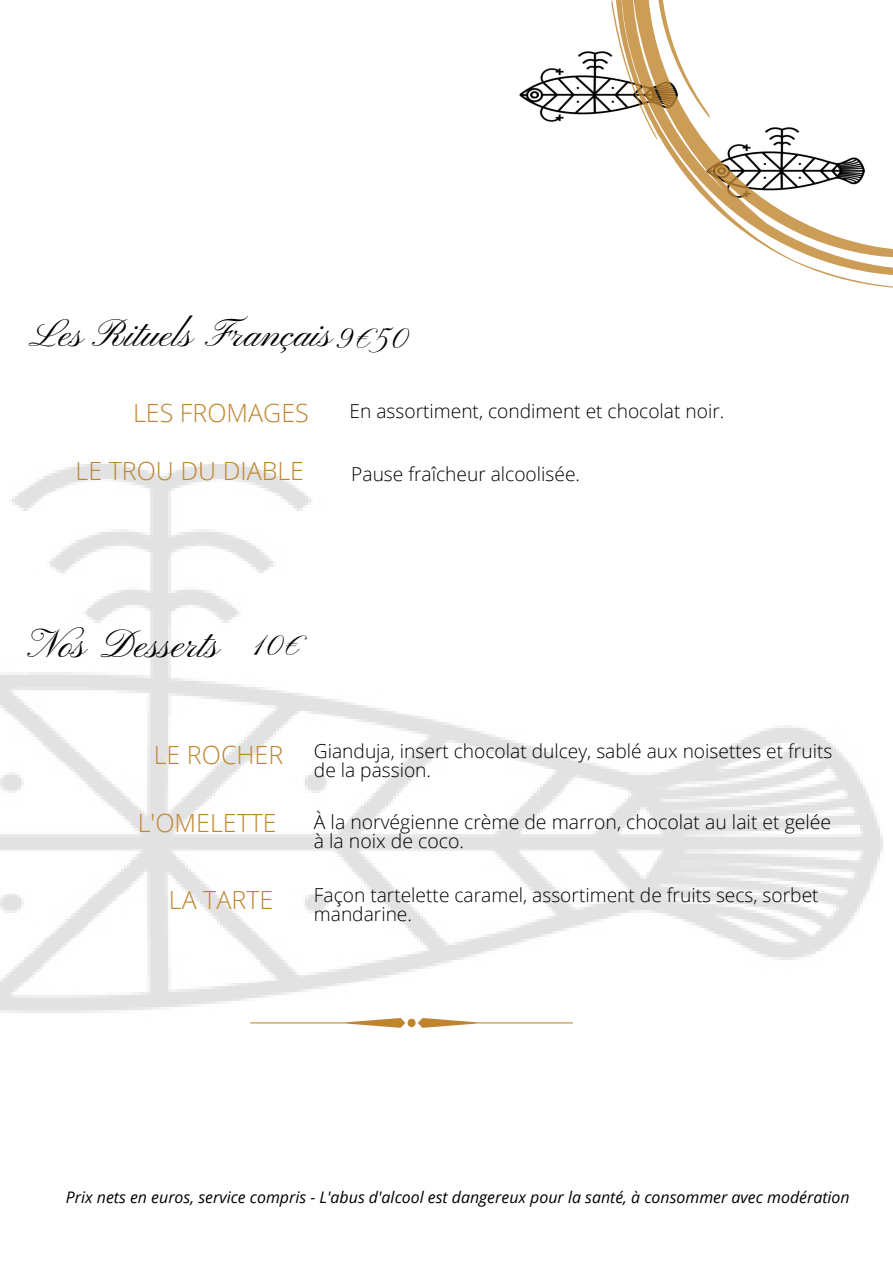
<style>
.page{position:relative;width:893px;height:1264px;background:#fff}
.page>*{position:absolute;margin:0;border:0;box-sizing:border-box;transform-origin:0 0}
.t1{font:40.8px "Pinyon Script";color:#000}
.t2{font:39.3px "Pinyon Script";color:#000}
.t3{font:28.8px "Pinyon Script";color:#000}
.t4{font:300 25.05px "Open Sans";color:#bf852e}
.t5{font:300 19.35px/19px "Open Sans";color:#000}
.t6{font:300 19.2px/19px "Open Sans";color:#000}
.t7{font:italic 15.9px "Open Sans";color:#000}
.s1{font-size:25.05px;color:#bf852e}
</style>
<div class="page">
<svg style="left:519px;top:0;width:373px;height:288px"></svg>
<img style="left:0;top:464px;width:883px;height:564px">
<svg style="left:250px;top:1017px;width:323px;height:10px"></svg>
<h2 class="t2" style="left:34px;top:312px;width:300px">Les Rituels Français</h2>
<h3 class="t3" style="left:335px;top:323px;width:75px">9€50</h3>
<h3 class="t4" style="left:133px;top:395px;width:177px">LES FROMAGES</h3>
<p class="t6" style="left:349px;top:401px;width:376px">En assortiment, condiment et chocolat noir.</p>
<h3 class="t4" style="left:76px;top:453px;width:230px">LE TROU DU DIABLE</h3>
<p class="t6" style="left:351px;top:464px;width:230px">Pause fraîcheur alcoolisée.</p>
<h1 class="t1" style="left:32px;top:621px;width:190px">Nos Desserts</h1>
<h3 class="t3" style="left:251px;top:629px;width:52px">10€</h3>
<p class="t6" style="left:314px;top:741px;width:520px;text-indent:-160px"><span class="s1">LE ROCHER</span> Gianduja, insert chocolat dulcey, sablé aux noisettes et fruits de la passion.</p>
<h3 class="t4" style="left:138px;top:805px;width:140px">L'OMELETTE</h3>
<p class="t5" style="left:314px;top:811px;width:519px">À la norvégienne crème de marron, chocolat au lait et gelée à la noix de coco.</p>
<h3 class="t4" style="left:169px;top:881px;width:106px">LA TARTE</h3>
<p class="t6" style="left:314px;top:885px;width:506px">Façon tartelette caramel, assortiment de fruits secs, sorbet mandarine.</p>
<p class="t7" style="left:66px;top:1186px;width:785px">Prix nets en euros, service compris - L'abus d'alcool est dangereux pour la santé, à consommer avec modération</p>
</div>
